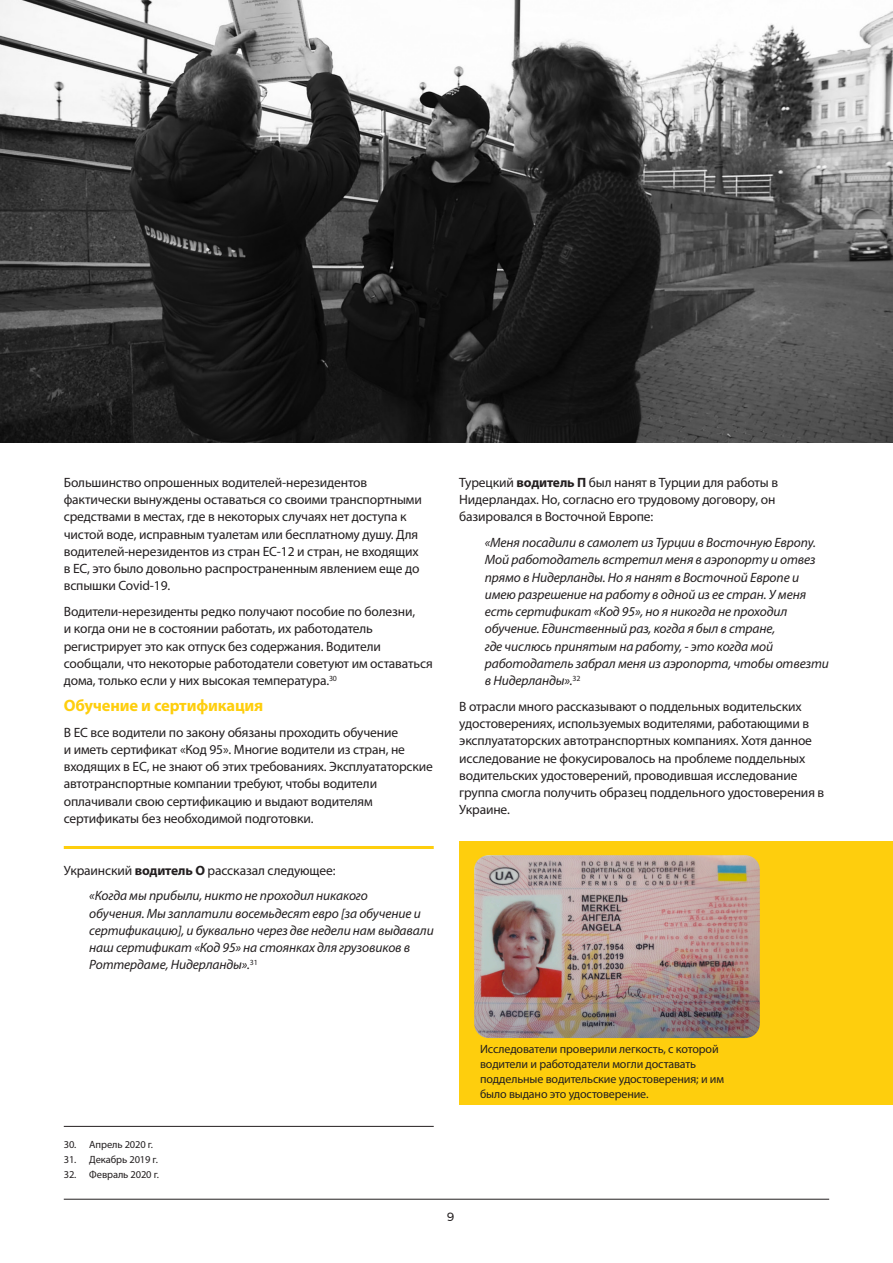
<style>
.page{position:relative;width:893px;height:1263px;background:#fff}
.page>*{position:absolute;margin:0;border:0;box-sizing:border-box;transform-origin:0 0}
.t1{font:700 16.5px "Myriad Pro";letter-spacing:-.01em;color:#fece0d}
.t2{font:13.5px/17.2px "Myriad Pro";letter-spacing:-.01em;color:#231f20}
.t3{font:italic 13.5px/17.2px "Myriad Pro";letter-spacing:-.01em;color:#231f20}
.t4{font:12px/15px "Myriad Pro";letter-spacing:-.01em;color:#231f20}
.t5{font:12px "Montserrat";color:#231f20}
.t6{font:10.5px "Myriad Pro";letter-spacing:-.01em;color:#231f20}
.s1{font-style:normal}
.s2{font-weight:700;font-style:normal}
.s3{font-weight:700}
</style>
<div class="page">
<hr style="left:64px;top:1199px;width:765px;height:1px;background:#231f20">
<div style="left:459px;top:842px;width:434px;height:263px;background:#fece0d"></div>
<hr style="left:64px;top:846px;width:370px;height:3px;background:#fece0d">
<hr style="left:64px;top:1126px;width:370px;height:1px;background:#231f20">
<img style="left:474px;top:855px;width:286px;height:183px">
<img style="left:0;top:0;width:893px;height:442px">
<p class="t2" style="left:64px;top:474px;width:359px">Большинство опрошенных водителей-нерезидентов фактически вынуждены оставаться со своими транспортными средствами в местах, где в некоторых случаях нет доступа к чистой воде, исправным туалетам или бесплатному душу. Для водителей-нерезидентов из стран ЕС-12 и стран, не входящих в ЕС, это было довольно распространенным явлением еще до вспышки Covid-19.</p>
<p class="t2" style="left:64px;top:603px;width:370px">Водители-нерезиденты редко получают пособие по болезни,<br>и когда они не в состоянии работать, их работодатель регистрирует это как отпуск без содержания. Водители сообщали, что некоторые работодатели советуют им оставаться дома, только если у них высокая температура.<sup>30</sup></p>
<p class="t1" style="left:64px;top:695px;width:201px">Обучение и сертификация</p>
<p class="t2" style="left:64px;top:723px;width:371px">В ЕС все водители по закону обязаны проходить обучение<br>и иметь сертификат «Код 95». Многие водители из стран, не входящих в ЕС, не знают об этих требованиях. Эксплуататорские автотранспортные компании требуют, чтобы водители оплачивали свою сертификацию и выдают водителям сертификаты без необходимой подготовки.</p>
<p class="t3" style="left:89px;top:857px;width:280px;line-height:25.8px;text-indent:-26px"><span class="s1">Украинский</span> <span class="s2">водитель O</span> <span class="s1">рассказал следующее: </span>«Когда мы прибыли, никто не проходил никакого</p>
<p class="t3" style="left:89px;top:904px;width:346px">обучения. Мы заплатили восемьдесят евро [за обучение и сертификацию], и буквально через две недели нам выдавали наш сертификат «Код 95» на стоянках для грузовиков в Роттердаме, Нидерланды».<sup>31</sup></p>
<p class="t2" style="left:459px;top:474px;width:320px">Турецкий <span class="s3">водитель П</span> был нанят в Турции для работы в<br>Нидерландах. Но, согласно его трудовому договору, он базировался в Восточной Европе:</p>
<p class="t3" style="left:485px;top:534px;width:346px">«Меня посадили в самолет из Турции в Восточную Европу.<br>Мой работодатель встретил меня в аэропорту и отвез прямо в Нидерланды. Но я нанят в Восточной Европе и имею разрешение на работу в одной из ее стран. У меня есть сертификат «Код 95», но я никогда не проходил обучение. Единственный раз, когда я был в стране,<br>где числюсь принятым на работу, - это когда мой работодатель забрал меня из аэропорта, чтобы отвезти в Нидерланды».<sup>32</sup></p>
<p class="t2" style="left:459px;top:698px;width:367px">В отрасли много рассказывают о поддельных водительских удостоверениях, используемых водителями, работающими в эксплуататорских автотранспортных компаниях. Хотя данное исследование не фокусировалось на проблеме поддельных водительских удостоверений, проводившая исследование группа смогла получить образец поддельного удостоверения в Украине.</p>
<p class="t6" style="left:64px;top:1138px;width:91px">30. Апрель 2020 г.</p>
<p class="t6" style="left:64px;top:1153px;width:96px">31. Декабрь 2019 г.</p>
<p class="t6" style="left:64px;top:1168px;width:97px">32. Февраль 2020 г.</p>
<p class="t4" style="left:480px;top:1041px;width:246px">Исследователи проверили легкость, с которой водители и работодатели могли доставать поддельные водительские удостоверения; и им было выдано это удостоверение.</p>
<p class="t5" style="left:447px;top:1210px;width:9px">9</p>
</div>
